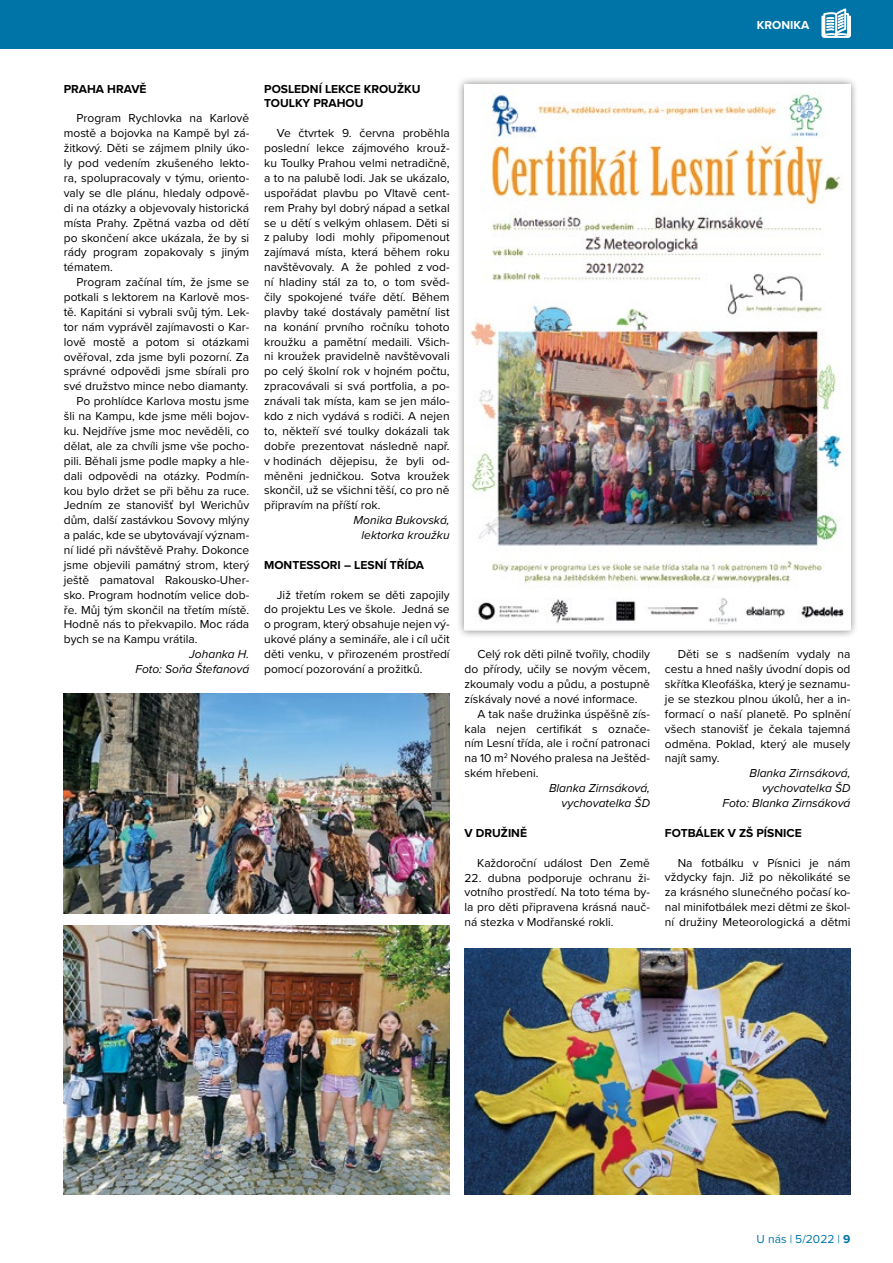
<style>
.page{position:relative;width:893px;height:1263px;background:#fff}
.page>*{position:absolute;margin:0;border:0;box-sizing:border-box;transform-origin:0 0}
.t1{font:12px/14.9px "Proxima Nova";color:#000;text-align:justify}
.t2{font:italic 12px/14.9px "Proxima Nova";color:#000;text-align:right}
.t3{font:700 12px/14.9px "Proxima Nova";color:#000}
.t4{font:12px "Proxima Nova";color:#0074a6}
.t5{font:700 12px "Proxima Nova";color:#fff}
.s1{font-weight:700}
</style>
<div class="page">
<div style="left:0;top:0;width:893px;height:48px;background:#0074a6"></div>
<svg style="left:822px;top:8px;width:29px;height:30px"></svg>
<img style="left:64px;top:925px;width:386px;height:269px">
<img style="left:64px;top:693px;width:386px;height:220px">
<div style="left:456px;top:75px;width:403px;height:564px;background:#000;opacity:.5"></div>
<img style="left:465px;top:84px;width:385px;height:547px">
<img style="left:465px;top:948px;width:386px;height:246px">
<p class="t5" style="left:757px;top:16px;width:54px">KRONIKA</p>
<p class="t3" style="left:64px;top:81px;width:84px">PRAHA HRAVĚ</p>
<p class="t1" style="left:64px;top:110px;width:187px;text-indent:13px">Program Rychlovka na Karlově mostě a bojovka na Kampě byl zá&shy;žitkový. Děti se zájmem plnily úko&shy;ly pod vedením zkušeného lekto&shy;ra, spolupracovaly v týmu, oriento&shy;valy se dle plánu, hledaly odpově&shy;di na otázky a objevovaly historická místa Prahy. Zpětná vazba od dětí po skončení akce ukázala, že by si rády program zopakovaly s jiným tématem.</p>
<p class="t1" style="left:77px;top:274px;width:174px">Program začínal tím, že jsme se</p>
<p class="t1" style="left:64px;top:289px;width:187px">potkali s lektorem na Karlově mos-</p>
<p class="t1" style="left:64px;top:304px;width:187px">tě. Kapitáni si vybrali svůj tým. Lek-</p>
<p class="t1" style="left:64px;top:319px;width:187px">tor nám vyprávěl zajímavosti o Kar-</p>
<p class="t1" style="left:64px;top:334px;width:187px">lově mostě a potom si otázkami</p>
<p class="t1" style="left:64px;top:349px;width:187px">ověřoval, zda jsme byli pozorní. Za</p>
<p class="t1" style="left:64px;top:363px;width:187px">správné odpovědi jsme sbírali pro</p>
<p class="t1" style="left:64px;top:378px;width:186px">své družstvo mince nebo diamanty.</p>
<p class="t1" style="left:77px;top:393px;width:174px">Po prohlídce Karlova mostu jsme</p>
<p class="t1" style="left:64px;top:408px;width:187px">šli na Kampu, kde jsme měli bojov-</p>
<p class="t1" style="left:64px;top:423px;width:187px">ku. Nejdříve jsme moc nevěděli, co</p>
<p class="t1" style="left:64px;top:438px;width:187px">dělat, ale za chvíli jsme vše pocho-</p>
<p class="t1" style="left:64px;top:453px;width:187px">pili. Běhali jsme podle mapky a hle-</p>
<p class="t1" style="left:64px;top:468px;width:187px">dali odpovědi na otázky. Podmín-</p>
<p class="t1" style="left:64px;top:482px;width:187px">kou bylo držet se při běhu za ruce.</p>
<p class="t1" style="left:64px;top:497px;width:187px">Jedním ze stanovišť byl Werichův</p>
<p class="t1" style="left:64px;top:512px;width:187px">dům, další zastávkou Sovovy mlýny</p>
<p class="t1" style="left:64px;top:527px;width:187px">a palác, kde se ubytovávají význam-</p>
<p class="t1" style="left:64px;top:542px;width:187px">ní lidé při návštěvě Prahy. Dokonce</p>
<p class="t1" style="left:64px;top:557px;width:187px">jsme objevili památný strom, který</p>
<p class="t1" style="left:64px;top:572px;width:187px">ještě pamatoval Rakousko-Uher-</p>
<p class="t1" style="left:64px;top:587px;width:187px">sko. Program hodnotím velice dob-</p>
<p class="t1" style="left:64px;top:602px;width:187px">ře. Můj tým skončil na třetím místě.</p>
<p class="t1" style="left:64px;top:616px;width:187px">Hodně nás to překvapilo. Moc ráda</p>
<p class="t1" style="left:64px;top:631px;width:135px">bych se na Kampu vrátila.</p>
<p class="t2" style="left:135px;top:646px;width:115px">Johanka H.<br>Foto: Soňa Štefanová</p>
<p class="t3" style="left:264px;top:81px;width:158px">POSLEDNÍ LEKCE KROUŽKU<br>TOULKY PRAHOU</p>
<p class="t1" style="left:264px;top:125px;width:187px;text-indent:13px">Ve čtvrtek 9. června proběhla poslední lekce zájmového krouž&shy;ku Toulky Prahou velmi netradičně, a to na palubě lodi. Jak se ukázalo, uspořádat plavbu po Vltavě cent&shy;rem Prahy byl dobrý nápad a setkal se u dětí s velkým ohlasem. Děti si z paluby lodi mohly připomenout zajímavá místa, která během roku navštěvovaly. A že pohled z vod&shy;ní hladiny stál za to, o tom svěd&shy;čily spokojené tváře dětí. Během plavby také dostávaly pamětní list na konání prvního ročníku tohoto kroužku a pamětní medaili. Všich&shy;ni kroužek pravidelně navštěvovali po celý školní rok v hojném počtu, zpracovávali si svá portfolia, a po&shy;znávali tak místa, kam se jen málo&shy;kdo z nich vydává s rodiči. A nejen to, někteří své toulky dokázali tak dobře prezentovat následně např. v hodinách dějepisu, že byli od&shy;měněni jedničkou. Sotva kroužek skončil, už se všichni těší, co pro ně připravím na příští rok.</p>
<p class="t2" style="left:354px;top:512px;width:98px">Monika Bukovská, lektorka kroužku</p>
<p class="t3" style="left:264px;top:557px;width:161px">MONTESSORI – LESNÍ TŘÍDA</p>
<p class="t1" style="left:264px;top:587px;width:187px;text-indent:13px">Již třetím rokem se děti zapojily do projektu Les ve škole. Jedná se o program, který obsahuje nejen vý&shy;ukové plány a semináře, ale i cíl učit děti venku, v přirozeném prostředí pomocí pozorování a prožitků.</p>
<p class="t1" style="left:465px;top:646px;width:187px;text-indent:13px">Celý rok děti pilně tvořily, chodily do přírody, učily se novým věcem, zkoumaly vodu a půdu, a postupně získávaly nové a nové informace.</p>
<p class="t1" style="left:465px;top:706px;width:187px;text-indent:13px">A tak naše družinka úspěšně zís&shy;kala nejen certifikát s označe&shy;ním Lesní třída, ale i roční patronaci na 10 m<sup>2</sup> Nového pralesa na Ještěd&shy;ském hřebeni.</p>
<p class="t2" style="left:549px;top:780px;width:103px">Blanka Zirnsáková, vychovatelka ŠD</p>
<p class="t3" style="left:465px;top:825px;width:64px">V DRUŽINĚ</p>
<p class="t1" style="left:477px;top:855px;width:174px">Každoroční událost Den Země</p>
<p class="t1" style="left:465px;top:869px;width:187px">22. dubna podporuje ochranu ži&shy;votního prostředí. Na toto téma by&shy;la pro děti připravena krásná nauč&shy;ná stezka v Modřanské rokli.</p>
<p class="t1" style="left:665px;top:646px;width:187px;text-indent:13px">Děti se s nadšením vydaly na cestu a hned našly úvodní dopis od skřítka Kleofáška, který je seznamu&shy;je se stezkou plnou úkolů, her a in&shy;formací o naší planetě. Po splnění všech stanovišť je čekala tajemná odměna. Poklad, který ale musely najít samy.</p>
<p class="t2" style="left:722px;top:765px;width:129px">Blanka Zirnsáková, vychovatelka ŠD<br>Foto: Blanka Zirnsáková</p>
<p class="t3" style="left:665px;top:825px;width:138px">FOTBÁLEK V ZŠ PÍSNICE</p>
<p class="t1" style="left:665px;top:855px;width:187px;text-indent:13px">Na fotbálku v Písnici je nám vždycky fajn. Již po několikáté se za krásného slunečného počasí ko&shy;nal minifotbálek mezi dětmi ze škol&shy;ní družiny Meteorologická a dětmi</p>
<p class="t4" style="left:756px;top:1230px;width:95px">U nás | 5/2022 | <span class="s1">9</span></p>
</div>
